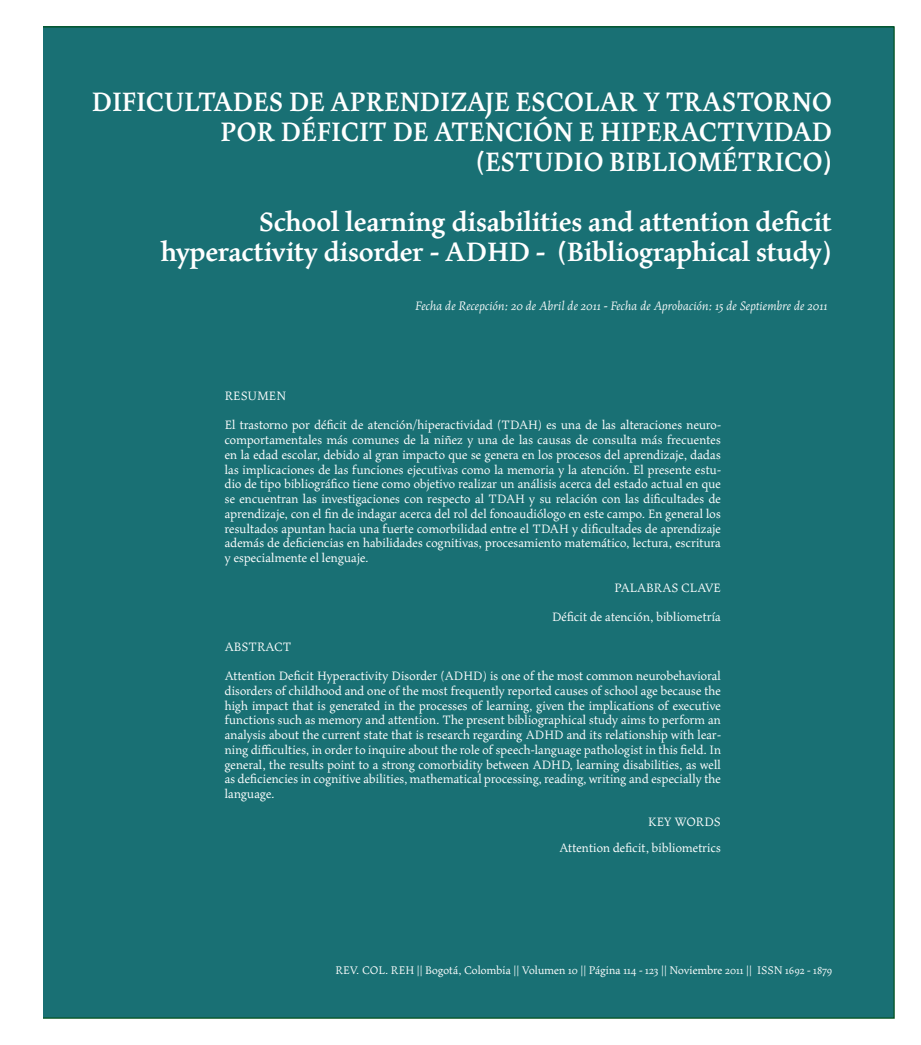
<style>
.page{position:relative;width:921px;height:1045px;background:#fff}
.page>*{position:absolute;margin:0;border:0;box-sizing:border-box;transform-origin:0 0}
.t1{font:700 30px/30px "Maiola Pro";color:#fff;text-align:right;scale:.95 1}
.t2{font:700 30px/30px "Maiola Pro";color:#fff;text-align:right}
.t3{font:13.75px/14.8px "Maiola Pro";color:#fff}
.t4{font:italic 13.75px "Maiola Pro";color:#fff}
.t5{font:12.5px "Maiola Pro";color:#fff}
</style>
<div class="page">
<div style="left:43px;top:26px;width:851px;height:992px;background:#197074"></div>
<h1 class="t1" style="left:92px;top:87px;width:780px">DIFICULTADES DE APRENDIZAJE ESCOLAR Y TRASTORNO<br>POR DÉFICIT DE ATENCIÓN E HIPERACTIVIDAD (ESTUDIO BIBLIOMÉTRICO)</h1>
<h1 class="t2" style="left:161px;top:207px;width:672px">School learning disabilities and attention deficit hyperactivity disorder - ADHD - (Bibliographical study)</h1>
<p class="t4" style="left:415px;top:298px;width:413px">Fecha de Recepción: 20 de Abril de 2011 - Fecha de Aprobación: 15 de Septiembre de 2011</p>
<p class="t3" style="left:225px;top:381px;width:498px;line-height:29.5px">RESUMEN<br>El trastorno por déficit de atención/hiperactividad (TDAH) es una de las alteraciones neuro-</p>
<p class="t3" style="left:225px;top:433px;width:498px;text-align:justify">comportamentales más comunes de la niñez y una de las causas de consulta más frecuentes en la edad escolar, debido al gran impacto que se genera en los procesos del aprendizaje, dadas las implicaciones de las funciones ejecutivas como la memoria y la atención. El presente estu&shy;dio de tipo bibliográfico tiene como objetivo realizar un análisis acerca del estado actual en que se encuentran las investigaciones con respecto al TDAH y su relación con las dificultades de aprendizaje, con el fin de indagar acerca del rol del fonoaudiólogo en este campo. En general los resultados apuntan hacia una fuerte comorbilidad entre el TDAH y dificultades de aprendizaje además de deficiencias en habilidades cognitivas, procesamiento matemático, lectura, escritura y especialmente el lenguaje.</p>
<p class="t3" style="left:552px;top:573px;width:170px;line-height:29.5px;text-align:right">PALABRAS CLAVE<br>Déficit de atención, bibliometría</p>
<p class="t3" style="left:225px;top:632px;width:498px;line-height:29.5px">ABSTRACT<br>Attention Deficit Hyperactivity Disorder (ADHD) is one of the most common neurobehavioral</p>
<p class="t3" style="left:225px;top:683px;width:498px;text-align:justify">disorders of childhood and one of the most frequently reported causes of school age because the high impact that is generated in the processes of learning, given the implications of executive functions such as memory and attention. The present bibliographical study aims to perform an analysis about the current state that is research regarding ADHD and its relationship with lear&shy;ning difficulties, in order to inquire about the role of speech-language pathologist in this field. In general, the results point to a strong comorbidity between ADHD, learning disabilities, as well as deficiencies in cognitive abilities, mathematical processing, reading, writing and especially the language.</p>
<p class="t3" style="left:559px;top:809px;width:163px;line-height:26.2px;text-align:right">KEY WORDS<br>Attention deficit, bibliometrics</p>
<p class="t5" style="left:335px;top:963px;width:498px">REV. COL. REH || Bogotá, Colombia || Volumen 10 || Página 114 - 123 || Noviembre 2011 || ISSN 1692 - 1879</p>
</div>
